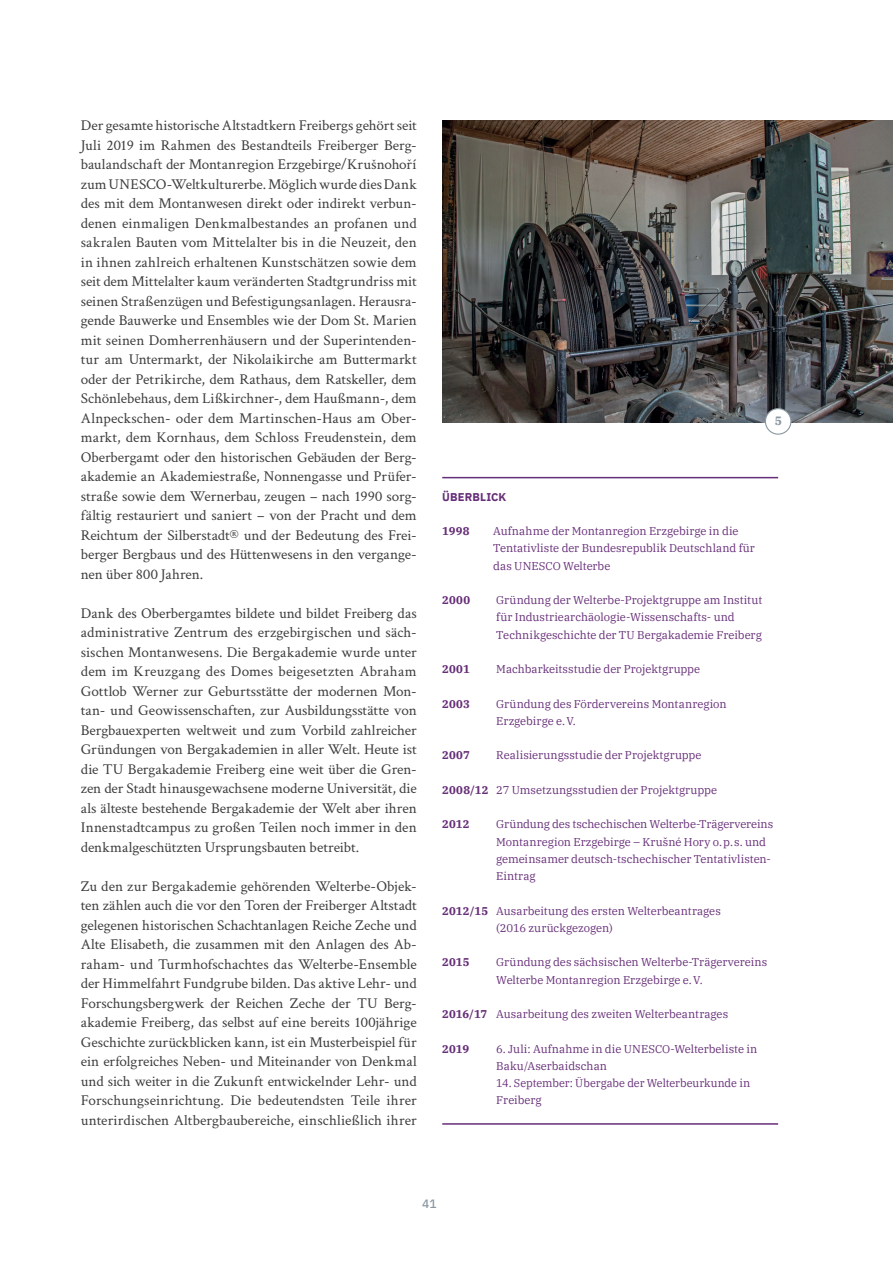
<style>
.page{position:relative;width:893px;height:1263px;background:#fff}
.page>*{position:absolute;margin:0;border:0;box-sizing:border-box;transform-origin:0 0}
.t1{font:15px/19.5px "Crimson Text";color:#3e3e3f;text-align:justify}
.t2{font:500 12px "IBM Plex Sans";color:#8b98a0}
.t3{font:700 12px "IBM Plex Serif";color:#8b98a0}
.t4{font:11.25px/17.2px "IBM Plex Serif";color:#662e78}
.t5{font:700 11.25px "IBM Plex Serif";letter-spacing:.015em;color:#662e78}
.t6{font:700 11.25px "IBM Plex Sans";letter-spacing:.015em;color:#662e78}
.s1{font-weight:700}
</style>
<div class="page">
<hr style="left:442px;top:477px;width:336px;height:1px;background:#662e78">
<hr style="left:442px;top:1123px;width:336px;height:2px;background:#662e78">
<img style="left:442px;top:120px;width:451px;height:303px">
<div style="left:765px;top:409px;width:26px;height:25px;background:#fff;border-radius:50%"></div>
<div style="left:765px;top:408px;width:26px;height:27px;border:1px solid #8b98a0;border-radius:50%"></div>
<p class="t1" style="left:81px;top:115px;width:337px">Der gesamte historische Altstadtkern Freibergs gehört seit Juli 2019 im Rahmen des Bestandteils Freiberger Berg&shy;baulandschaft der Montanregion Erzgebirge/Krušnohoří zum UNESCO-Weltkulturerbe. Möglich wurde dies Dank des mit dem Montanwesen direkt oder indirekt verbun&shy;denen einmaligen Denkmalbestandes an profanen und sakralen Bauten vom Mittelalter bis in die Neuzeit, den in ihnen zahlreich erhaltenen Kunstschätzen sowie dem seit dem Mittelalter kaum veränderten Stadtgrundriss mit seinen Straßenzügen und Befestigungsanlagen. Herausra&shy;gende Bauwerke und Ensembles wie der Dom St. Marien mit seinen Domherrenhäusern und der Superintenden&shy;tur am Untermarkt, der Nikolaikirche am Buttermarkt oder der Petrikirche, dem Rathaus, dem Ratskeller, dem Schönlebehaus, dem Lißkirchner-, dem Haußmann-, dem Alnpeckschen- oder dem Martinschen-Haus am Ober&shy;markt, dem Kornhaus, dem Schloss Freudenstein, dem Oberbergamt oder den historischen Gebäuden der Berg&shy;akademie an Akademiestraße, Nonnengasse und Prüfer&shy;straße sowie dem Wernerbau, zeugen – nach 1990 sorg&shy;fältig restauriert und saniert – von der Pracht und dem Reichtum der Silberstadt® und der Bedeutung des Frei&shy;berger Bergbaus und des Hüttenwesens in den vergange&shy;nen über 800 Jahren.</p>
<p class="t1" style="left:81px;top:602px;width:337px">Dank des Oberbergamtes bildete und bildet Freiberg das administrative Zentrum des erzgebirgischen und säch&shy;sischen Montanwesens. Die Bergakademie wurde unter dem im Kreuzgang des Domes beigesetzten Abraham Gottlob Werner zur Geburtsstätte der modernen Mon&shy;tan- und Geowissenschaften, zur Ausbildungsstätte von Bergbauexperten weltweit und zum Vorbild zahlreicher Gründungen von Bergakademien in aller Welt. Heute ist die TU Bergakademie Freiberg eine weit über die Gren&shy;zen der Stadt hinausgewachsene moderne Universität, die als älteste bestehende Bergakademie der Welt aber ihren Innenstadtcampus zu großen Teilen noch immer in den denkmalgeschützten Ursprungsbauten betreibt.</p>
<p class="t1" style="left:81px;top:875px;width:337px">Zu den zur Bergakademie gehörenden Welterbe-Objek&shy;ten zählen auch die vor den Toren der Freiberger Altstadt gelegenen historischen Schachtanlagen Reiche Zeche und Alte Elisabeth, die zusammen mit den Anlagen des Ab&shy;raham- und Turmhofschachtes das Welterbe-Ensemble der Himmelfahrt Fundgrube bilden. Das aktive Lehr- und Forschungsbergwerk der Reichen Zeche der TU Berg&shy;akademie Freiberg, das selbst auf eine bereits 100jährige Geschichte zurückblicken kann, ist ein Musterbeispiel für ein erfolgreiches Neben- und Miteinander von Denkmal und sich weiter in die Zukunft entwickelnder Lehr- und Forschungseinrichtung. Die bedeutendsten Teile ihrer unterirdischen Altbergbaubereiche, einschließlich ihrer</p>
<p class="t3" style="left:775px;top:411px;width:9px">5</p>
<p class="t6" style="left:442px;top:488px;width:66px">ÜBERBLICK</p>
<p class="t5" style="left:442px;top:522px;width:29px">1998</p>
<p class="t4" style="left:493px;top:522px;width:263px">Aufnahme der Montanregion Erzgebirge in die<br>Tentativliste der Bundesrepublik Deutschland für das UNESCO Welterbe</p>
<p class="t5" style="left:442px;top:591px;width:29px">2000</p>
<p class="t4" style="left:496px;top:590px;width:268px">Gründung der Welterbe-Projektgruppe am Institut für Industriearchäologie-Wissenschafts- und<br>Technikgeschichte der TU Bergakademie Freiberg</p>
<p class="t5" style="left:442px;top:660px;width:29px">2001</p>
<p class="t4" style="left:496px;top:659px;width:206px">Machbarkeitsstudie der Projektgruppe</p>
<p class="t5" style="left:442px;top:695px;width:29px">2003</p>
<p class="t4" style="left:496px;top:694px;width:232px">Gründung des Fördervereins Montanregion<br>Erzgebirge e.V.</p>
<p class="t5" style="left:442px;top:746px;width:29px">2007</p>
<p class="t4" style="left:496px;top:746px;width:207px">Realisierungsstudie der Projektgruppe</p>
<p class="t4" style="left:442px;top:780px;width:276px"><span class="s1">2008/12</span> 27 Umsetzungsstudien der Projektgruppe</p>
<p class="t5" style="left:442px;top:815px;width:29px">2012</p>
<p class="t4" style="left:496px;top:815px;width:279px">Gründung des tschechischen Welterbe-Trägervereins Montanregion Erzgebirge – Krušné Hory o.p.s. und gemeinsamer deutsch-tschechischer Tentativlisten-Eintrag</p>
<p class="t4" style="left:496px;top:901px;width:226px;text-indent:-54px"><span class="s1">2012/15</span> Ausarbeitung des ersten Welterbeantrages (2016 zurückgezogen)</p>
<p class="t5" style="left:442px;top:953px;width:29px">2015</p>
<p class="t4" style="left:496px;top:953px;width:272px">Gründung des sächsischen Welterbe-Trägervereins<br>Welterbe Montanregion Erzgebirge e.V.</p>
<p class="t4" style="left:442px;top:1004px;width:287px"><span class="s1">2016/17</span> Ausarbeitung des zweiten Welterbeantrages</p>
<p class="t5" style="left:442px;top:1040px;width:29px">2019</p>
<p class="t4" style="left:496px;top:1039px;width:263px">6. Juli: Aufnahme in die UNESCO-Welterbeliste in<br>Baku/Aserbaidschan</p>
<p class="t4" style="left:496px;top:1073px;width:255px">14. September: Übergabe der Welterbeurkunde in<br>Freiberg</p>
<p class="t2" style="left:422px;top:1194px;width:16px">41</p>
</div>
